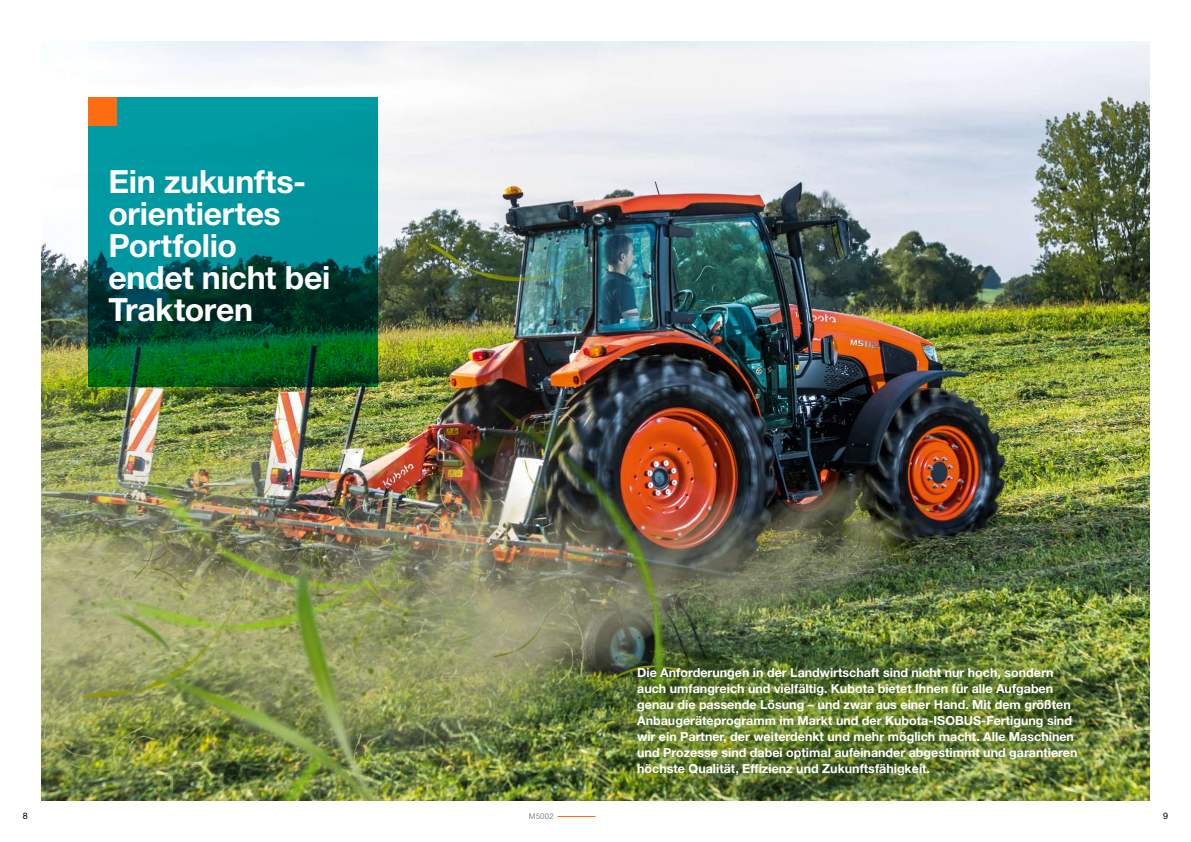
<style>
.page{position:relative;width:1191px;height:842px;background:#fff}
.page>*{position:absolute;margin:0;border:0;box-sizing:border-box;transform-origin:0 0}
.t1{font:700 32px/32px "Helvetica Neue LT Std";letter-spacing:-.01em;color:#fff}
.t2{font:700 12.5px/16px "Helvetica Neue LT Std";color:#fff}
.t3{font:9px "Helvetica Neue LT Pro";color:#000}
.t4{font:8px "Helvetica Neue LT Pro";letter-spacing:.01em;color:#878786}
</style>
<div class="page">
<hr style="left:557px;top:816px;width:38px;height:1px;background:#ff6c11">
<img style="left:42px;top:42px;width:1107px;height:758px">
<svg style="left:88px;top:97px;width:290px;height:289px;background:#00756d"></svg>
<div style="left:88px;top:97px;width:29px;height:28px;background:#ff6c11"></div>
<div style="left:601px;top:631px;width:510px;height:180px;background:#436615;opacity:.75"></div>
<h1 class="t1" style="left:108px;top:165px;width:223px">Ein zukunfts&shy;orientiertes<br>Portfolio endet nicht bei<br>Traktoren</h1>
<p class="t2" style="left:637px;top:664px;width:442px">Die Anforderungen in der Landwirtschaft sind nicht nur hoch, sondern auch umfangreich und vielfältig. Kubota bietet Ihnen für alle Aufgaben genau die passende Lösung – und zwar aus einer Hand. Mit dem größten Anbaugeräteprogramm im Markt und der Kubota-ISOBUS-Fertigung sind wir ein Partner, der weiterdenkt und mehr möglich macht. Alle Maschinen und Prozesse sind dabei optimal aufeinander abgestimmt und garantieren höchste Qualität, Effizienz und Zukunftsfähigkeit.</p>
<p class="t3" style="left:23px;top:810px;width:7px">8</p>
<p class="t4" style="left:529px;top:811px;width:27px">M5002</p>
<p class="t3" style="left:1163px;top:810px;width:7px">9</p>
</div>
